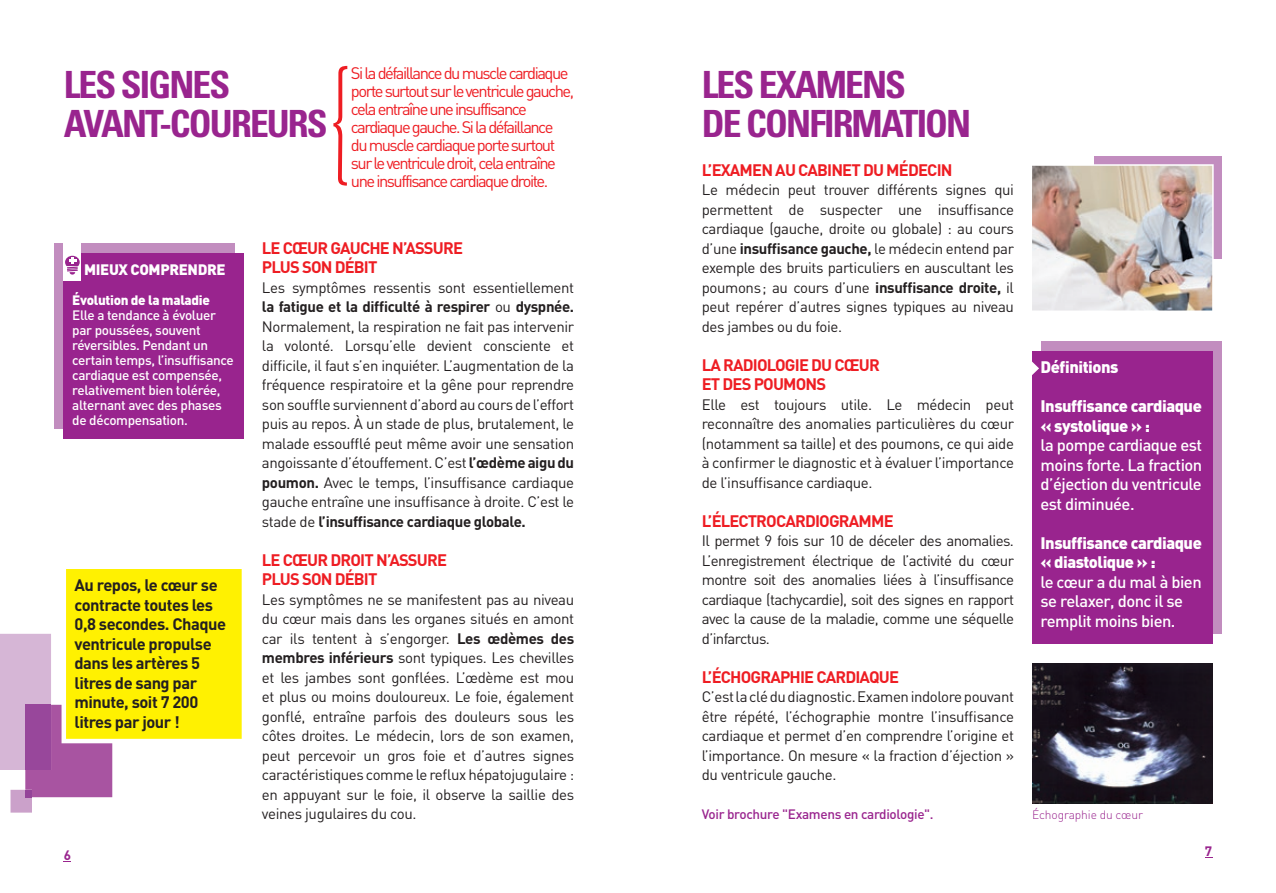
<style>
.page{position:relative;width:1276px;height:893px;background:#fff}
.page>*{position:absolute;margin:0;border:0;box-sizing:border-box;transform-origin:0 0}
.t1{font:700 condensed 37.5px/39px "Univers LT Std";letter-spacing:-.05em;color:#99248e}
.t2{font:16.5px/18px "DIN";letter-spacing:-.09em;color:#ee1d23}
.t3{font:700 16.5px/19.5px "DIN";letter-spacing:-.05em;color:#ee1d23}
.t4{font:700 16.5px/19.5px "DIN";letter-spacing:-.03em;color:#231f20}
.t5{font:500 16.5px/19.5px "DIN";letter-spacing:-.03em;color:#fff;text-align:justify}
.t6{font:900 16.5px/19.5px "DIN";letter-spacing:-.03em;color:#fff}
.t7{font:15px/19.5px "DIN";letter-spacing:-.025em;color:#231f20;text-align:justify}
.t8{font:900 15px "DIN";letter-spacing:-.025em;color:#fff}
.t9{font:500 13.5px/15px "DIN";letter-spacing:-.025em;color:#fff}
.t10{font:500 13.5px "DIN";letter-spacing:-.025em;color:#99248e}
.t11{font:900 13.5px "DIN";letter-spacing:-.025em;color:#fff}
.t12{font:700 13.5px "DIN";color:#99248e}
.t13{font:300 12px "DIN";letter-spacing:-.01em;color:#99248e}
.s1{font-weight:700}
</style>
<div class="page">
<div style="left:1041px;top:341px;width:181px;height:293px;background:#c28dbf"></div>
<div style="left:1094px;top:156px;width:128px;height:103px;background:#c28dbf"></div>
<svg style="left:333px;top:66px;width:14px;height:120px"></svg>
<div style="left:54px;top:244px;width:180px;height:185px;background:#c28dbf"></div>
<div style="left:64px;top:254px;width:180px;height:185px;background:#99248e"></div>
<img style="left:1032px;top:164px;width:181px;height:147px">
<img style="left:1032px;top:663px;width:180px;height:140px">
<div style="left:64px;top:242px;width:17px;height:39px;background:#fff"></div>
<svg style="left:65px;top:256px;width:15px;height:19px"></svg>
<svg style="left:0;top:569px;width:242px;height:244px"></svg>
<div style="left:1032px;top:351px;width:180px;height:293px;background:#99248e"></div>
<svg style="left:1032px;top:361px;width:7px;height:14px"></svg>
<p class="t2" style="left:351px;top:64px;width:225px">Si la défaillance du muscle cardiaque porte surtout sur le ventricule gauche, cela entraîne une insuffisance cardiaque gauche. Si la défaillance du muscle cardiaque porte surtout sur le ventricule droit, cela entraîne une insuffisance cardiaque droite.</p>
<h1 class="t1" style="left:64px;top:65px;width:265px">LES SIGNES<br>AVANT-COUREURS</h1>
<h1 class="t1" style="left:702px;top:65px;width:271px">LES EXAMENS<br>DE CONFIRMATION</h1>
<p class="t3" style="left:702px;top:159px;width:252px">L’EXAMEN AU CABINET DU MÉDECIN</p>
<p class="t7" style="left:702px;top:180px;width:314px">Le médecin peut trouver différents signes qui permettent de suspecter une insuffisance cardiaque (gauche, droite ou globale) : au cours d’une <span class="s1">insuffisance gauche,</span> le médecin entend par exemple des bruits particuliers en auscultant les poumons ; au cours d’une <span class="s1">insuffisance droite,</span> il peut repérer d’autres signes typiques au niveau des jambes ou du foie.</p>
<p class="t3" style="left:702px;top:354px;width:180px">LA RADIOLOGIE DU CŒUR<br>ET DES POUMONS</p>
<p class="t7" style="left:702px;top:394px;width:314px">Elle est toujours utile. Le médecin peut reconnaître des anomalies particulières du cœur (notamment sa taille) et des poumons, ce qui aide à confirmer le diagnostic et à évaluer l’importance de l’insuffisance cardiaque.</p>
<p class="t3" style="left:702px;top:510px;width:193px">L’ÉLECTROCARDIOGRAMME</p>
<p class="t7" style="left:702px;top:531px;width:314px">Il permet 9 fois sur 10 de déceler des anomalies.<br>L’enregistrement électrique de l’activité du cœur montre soit des anomalies liées à l’insuffisance cardiaque (tachycardie), soit des signes en rapport avec la cause de la maladie, comme une séquelle d’infarctus.</p>
<p class="t3" style="left:702px;top:666px;width:199px">L’ÉCHOGRAPHIE CARDIAQUE</p>
<p class="t7" style="left:702px;top:687px;width:314px">C’est la clé du diagnostic. Examen indolore pouvant être répété, l’échographie montre l’insuffisance cardiaque et permet d’en comprendre l’origine et l’importance. On mesure « la fraction d’éjection » du ventricule gauche.</p>
<p class="t10" style="left:702px;top:806px;width:233px">Voir brochure "Examens en cardiologie".</p>
<p class="t3" style="left:262px;top:237px;width:203px">LE CŒUR GAUCHE N’ASSURE<br>PLUS SON DÉBIT</p>
<p class="t7" style="left:262px;top:277px;width:314px">Les symptômes ressentis sont essentiellement <span class="s1">la fatigue et la difficulté à respirer</span> ou <span class="s1">dyspnée.<br></span>Normalement, la respiration ne fait pas intervenir la volonté. Lorsqu’elle devient consciente et difficile, il faut s’en inquiéter. L’augmentation de la fréquence respiratoire et la gêne pour reprendre son souffle surviennent d’abord au cours de l’effort puis au repos. À un stade de plus, brutalement, le malade essoufflé peut même avoir une sensation angoissante d’étouffement. C’est <span class="s1">l’œdème aigu du poumon.</span> Avec le temps, l’insuffisance cardiaque gauche entraîne une insuffisance à droite. C’est le stade de <span class="s1">l’insuffisance cardiaque globale.</span></p>
<p class="t3" style="left:262px;top:549px;width:186px">LE CŒUR DROIT N’ASSURE<br>PLUS SON DÉBIT</p>
<p class="t7" style="left:262px;top:589px;width:314px">Les symptômes ne se manifestent pas au niveau du cœur mais dans les organes situés en amont car ils tentent à s’engorger. <span class="s1">Les œdèmes des membres inférieurs</span> sont typiques. Les chevilles et les jambes sont gonflées. L’œdème est mou et plus ou moins douloureux. Le foie, également gonflé, entraîne parfois des douleurs sous les côtes droites. Le médecin, lors de son examen, peut percevoir un gros foie et d’autres signes caractéristiques comme le reflux hépatojugulaire : en appuyant sur le foie, il observe la saillie des veines jugulaires du cou.</p>
<p class="t8" style="left:84px;top:259px;width:143px">MIEUX COMPRENDRE</p>
<p class="t11" style="left:72px;top:291px;width:139px">Évolution de la maladie</p>
<p class="t9" style="left:72px;top:307px;width:163px">Elle a tendance à évoluer par poussées, souvent réversibles. Pendant un certain temps, l’insuffisance cardiaque est compensée, relativement bien tolérée, alternant avec des phases de décompensation.</p>
<p class="t4" style="left:75px;top:575px;width:153px">Au repos, le cœur se contracte toutes les<br>0,8 secondes. Chaque ventricule propulse dans les artères 5 litres de sang par minute, soit 7 200 litres par jour !</p>
<p class="t6" style="left:1040px;top:357px;width:79px">Définitions</p>
<p class="t6" style="left:1040px;top:396px;width:163px">Insuffisance cardiaque « systolique » :</p>
<p class="t5" style="left:1040px;top:435px;width:163px">la pompe cardiaque est moins forte. La fraction d’éjection du ventricule est diminuée.</p>
<p class="t6" style="left:1040px;top:532px;width:163px">Insuffisance cardiaque « diastolique » :</p>
<p class="t5" style="left:1040px;top:572px;width:163px;text-align:left">le cœur a du mal à bien se relaxer, donc il se remplit moins bien.</p>
<p class="t13" style="left:1032px;top:807px;width:112px">Échographie du cœur</p>
<p class="t12" style="left:64px;top:846px;width:9px">6</p>
<p class="t12" style="left:1204px;top:842px;width:9px">7</p>
</div>
